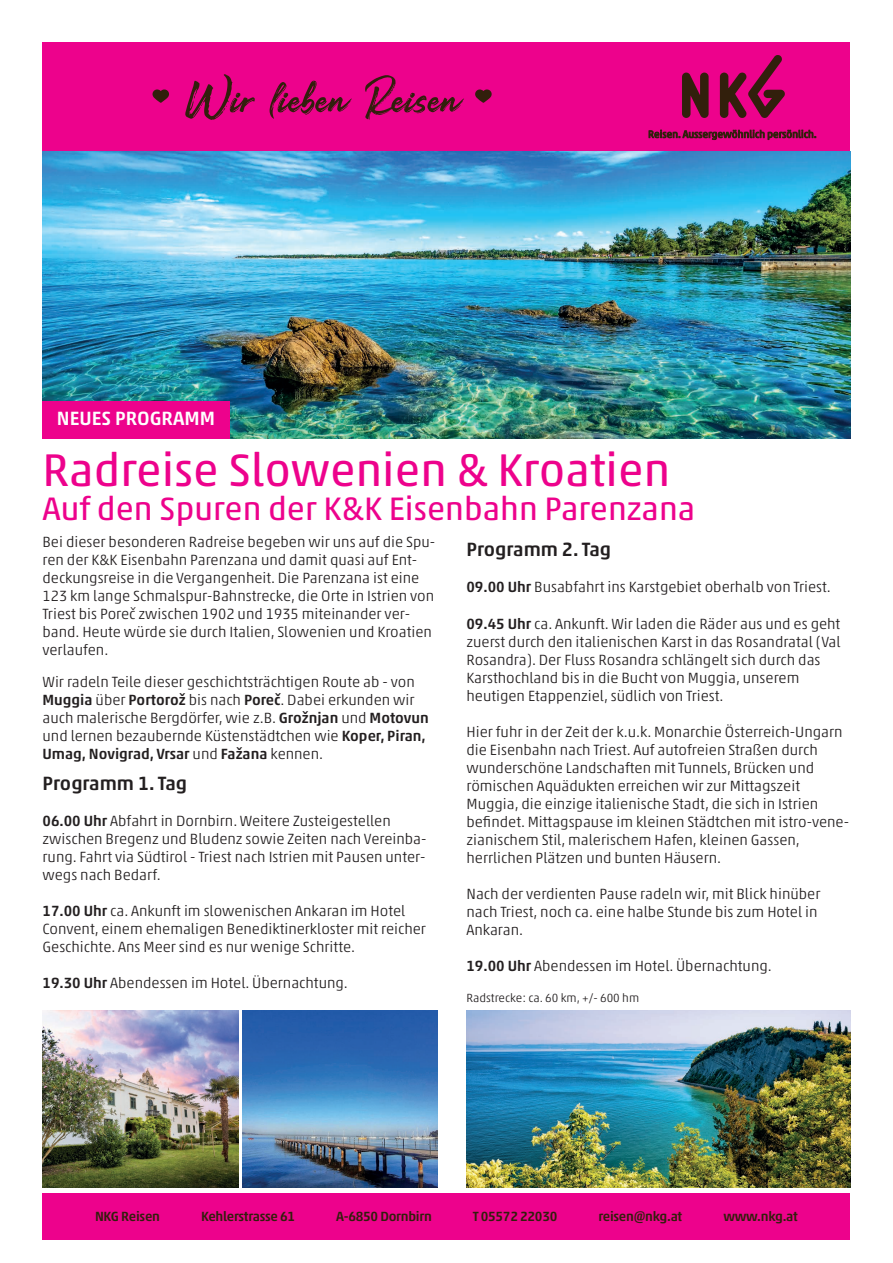
<style>
.page{position:relative;width:893px;height:1263px;background:#fff}
.page>*{position:absolute;margin:0;border:0;box-sizing:border-box;transform-origin:0 0}
.t1{font:46.5px "Akko Pro";color:#ed028c}
.t2{font:33px "Akko Pro";color:#ed028c}
.t3{font:500 19.5px "Akko Pro";color:#231f20}
.t4{font:500 19.5px "Akko Pro";color:#fff}
.t5{font:300 15px/18px "Akko Pro";color:#231f20}
.t6{font:500 13.5px "Akko Pro";letter-spacing:-.02em;color:#321f0c}
.t7{font:300 12px "Akko Pro";color:#231f20}
.s1{font-weight:500}
</style>
<div class="page">
<div style="left:43px;top:43px;width:807px;height:109px;background:#ed028c"></div>
<svg style="left:475px;top:89px;width:17px;height:14px"></svg>
<svg style="left:152px;top:89px;width:17px;height:14px"></svg>
<svg style="left:185px;top:74px;width:70px;height:46px"></svg>
<svg style="left:270px;top:81px;width:82px;height:38px"></svg>
<svg style="left:365px;top:75px;width:99px;height:45px"></svg>
<img style="left:43px;top:152px;width:807px;height:287px">
<div style="left:43px;top:1193px;width:807px;height:46px;background:#ed028c"></div>
<svg style="left:649px;top:129px;width:167px;height:12px"></svg>
<svg style="left:682px;top:72px;width:27px;height:46px"></svg>
<svg style="left:720px;top:55px;width:65px;height:63px"></svg>
<div style="left:43px;top:401px;width:187px;height:38px;background:#ed028c"></div>
<img style="left:242px;top:1010px;width:196px;height:178px">
<img style="left:466px;top:1010px;width:384px;height:178px">
<img style="left:43px;top:1010px;width:195px;height:178px">
<h3 class="t4" style="left:57px;top:407px;width:160px">NEUES PROGRAMM</h3>
<h1 class="t1" style="left:43px;top:442px;width:629px">Radreise Slowenien &amp; Kroatien</h1>
<h2 class="t2" style="left:43px;top:489px;width:654px">Auf den Spuren der K&amp;K Eisenbahn Parenzana</h2>
<p class="t5" style="left:43px;top:532px;width:394px">Bei dieser besonderen Radreise begeben wir uns auf die Spu&shy;ren der K&amp;K Eisenbahn Parenzana und damit quasi auf Ent&shy;deckungsreise in die Vergangenheit. Die Parenzana ist eine 123 km lange Schmalspur-Bahnstrecke, die Orte in Istrien von Triest bis Poreč zwischen 1902 und 1935 miteinander ver&shy;band. Heute würde sie durch Italien, Slowenien und Kroatien verlaufen.</p>
<p class="t5" style="left:43px;top:673px;width:388px">Wir radeln Teile dieser geschichtsträchtigen Route ab - von <span class="s1">Muggia</span> über <span class="s1">Portorož</span> bis nach <span class="s1">Poreč</span>. Dabei erkunden wir auch malerische Bergdörfer, wie z.B. <span class="s1">Grožnjan</span> und <span class="s1">Motovun </span>und lernen bezaubernde Küstenstädtchen wie <span class="s1">Koper, Piran, Umag, Novigrad, Vrsar</span> und <span class="s1">Fažana</span> kennen.</p>
<h3 class="t3" style="left:43px;top:771px;width:146px">Programm 1. Tag</h3>
<p class="t5" style="left:43px;top:811px;width:385px"><span class="s1">06.00 Uhr</span> Abfahrt in Dornbirn. Weitere Zusteigestellen zwischen Bregenz und Bludenz sowie Zeiten nach Vereinba&shy;rung. Fahrt via Südtirol - Triest nach Istrien mit Pausen unter&shy;wegs nach Bedarf.</p>
<p class="t5" style="left:43px;top:901px;width:385px"><span class="s1">17.00 Uhr</span> ca. Ankunft im slowenischen Ankaran im Hotel<br>Convent, einem ehemaligen Benediktinerkloster mit reicher<br>Geschichte. Ans Meer sind es nur wenige Schritte.</p>
<p class="t5" style="left:43px;top:973px;width:307px"><span class="s1">19.30 Uhr</span> Abendessen im Hotel. Übernachtung.</p>
<h3 class="t3" style="left:466px;top:537px;width:146px">Programm 2. Tag</h3>
<p class="t5" style="left:466px;top:577px;width:366px"><span class="s1">09.00 Uhr</span> Busabfahrt ins Karstgebiet oberhalb von Triest.</p>
<p class="t5" style="left:466px;top:615px;width:376px"><span class="s1">09.45 Uhr</span> ca. Ankunft. Wir laden die Räder aus und es geht zuerst durch den italienischen Karst in das Rosandratal (Val Rosandra). Der Fluss Rosandra schlängelt sich durch das Karsthochland bis in die Bucht von Muggia, unserem heutigen Etappenziel, südlich von Triest.</p>
<p class="t5" style="left:466px;top:723px;width:384px">Hier fuhr in der Zeit der k.u.k. Monarchie Österreich-Ungarn die Eisenbahn nach Triest. Auf autofreien Straßen durch wunderschöne Landschaften mit Tunnels, Brücken und römischen Aquädukten erreichen wir zur Mittagszeit Muggia, die einzige italienische Stadt, die sich in Istrien befindet. Mittagspause im kleinen Städtchen mit istro-vene&shy;zianischem Stil, malerischem Hafen, kleinen Gassen, herrlichen Plätzen und bunten Häusern.</p>
<p class="t5" style="left:466px;top:885px;width:355px">Nach der verdienten Pause radeln wir, mit Blick hinüber nach Triest, noch ca. eine halbe Stunde bis zum Hotel in<br>Ankaran.</p>
<p class="t5" style="left:466px;top:957px;width:307px"><span class="s1">19.00 Uhr</span> Abendessen im Hotel. Übernachtung.</p>
<p class="t7" style="left:466px;top:991px;width:174px">Radstrecke: ca. 60 km, +/- 600 hm</p>
<p class="t6" style="left:95px;top:1208px;width:67px">NKG Reisen</p>
<p class="t6" style="left:201px;top:1208px;width:96px">Kehlerstrasse 61</p>
<p class="t6" style="left:336px;top:1208px;width:97px">A-6850 Dornbirn</p>
<p class="t6" style="left:473px;top:1208px;width:86px">T 05572 22030</p>
<p class="t6" style="left:598px;top:1208px;width:85px">reisen@nkg.at</p>
<p class="t6" style="left:723px;top:1208px;width:76px">www.nkg.at</p>
</div>
